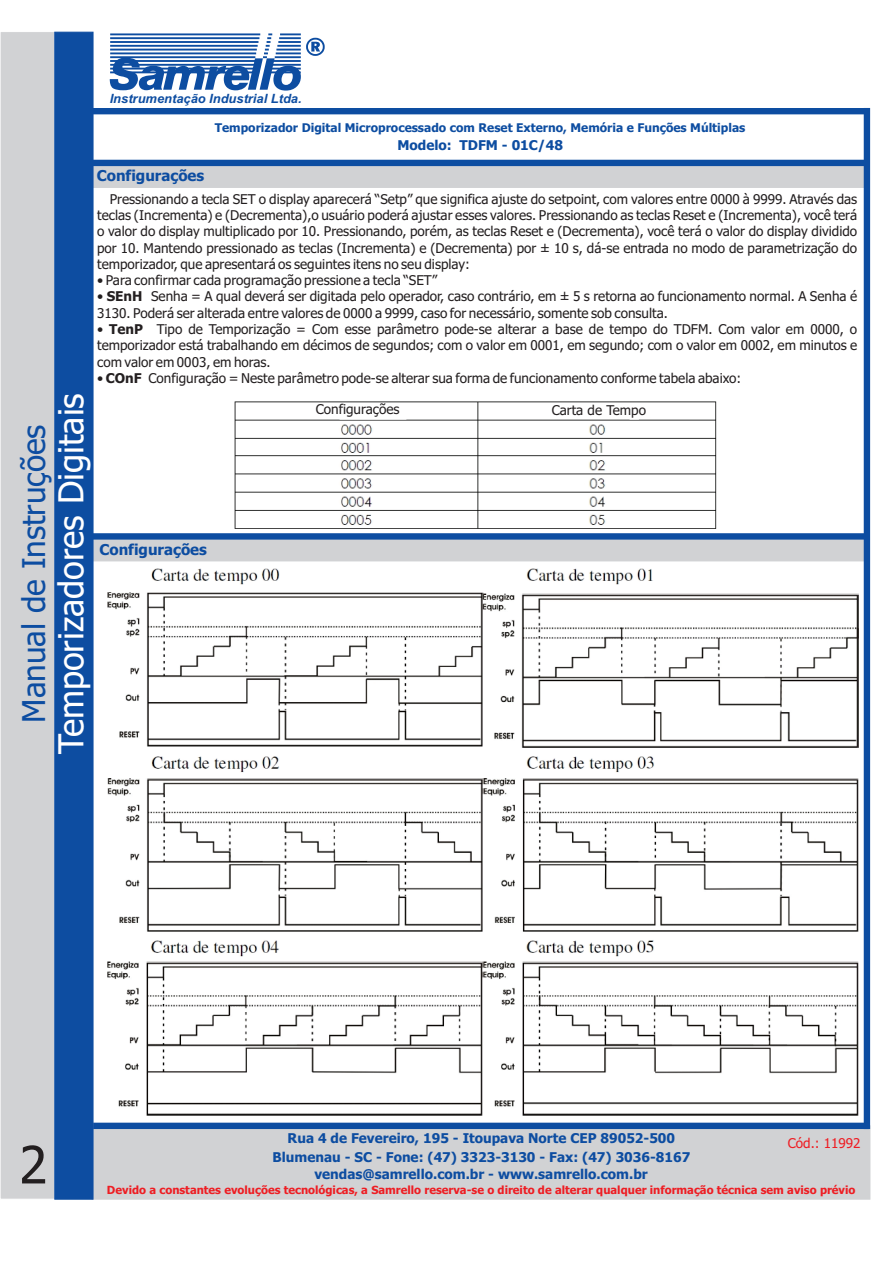
<style>
.page{position:relative;width:893px;height:1263px;background:#fff}
.page>*{position:absolute;margin:0;border:0;box-sizing:border-box;transform-origin:0 0}
.t1{font:51.45px "Tahoma";color:#231f20}
.t2{font:34.5px "Tahoma";color:#fff}
.t3{font:31.5px "Tahoma";color:#0d4da1}
.t4{font:700 15px "Tahoma";color:#0d4da1}
.t5{font:13.5px/16.4px "Tahoma";color:#231f20;text-align:justify}
.t6{font:700 13.5px/18.6px "Tahoma";color:#0d4da1;text-align:center}
.t7{font:13.5px "Tahoma";color:#ee1d23}
.t8{font:italic 700 12.75px "Arial";color:#0d4da1}
.t9{font:700 12px "Tahoma";color:#0d4da1}
.t10{font:700 11.25px "Tahoma";color:#ee1d23}
.s1{font-weight:700}
</style>
<div class="page">
<div style="left:93px;top:166px;width:771px;height:22px;background:#d1d2d4"></div>
<img style="left:107px;top:940px;width:751px;height:176px">
<img style="left:107px;top:568px;width:751px;height:364px">
<div style="left:93px;top:540px;width:771px;height:21px;background:#d1d2d4"></div>
<div style="left:93px;top:1129px;width:777px;height:70px;background:#d1d2d4"></div>
<div style="left:0;top:31px;width:55px;height:1168px;background:#d1d2d4"></div>
<div style="left:54px;top:32px;width:39px;height:1167px;background:#0d4da1"></div>
<div style="left:864px;top:108px;width:6px;height:1021px;background:#0d4da1"></div>
<div style="left:93px;top:1123px;width:776px;height:6px;background:#0d4da1"></div>
<div style="left:93px;top:108px;width:773px;height:6px;background:#0d4da1"></div>
<div style="left:91px;top:533px;width:776px;height:7px;background:#0d4da1"></div>
<svg style="left:110px;top:34px;width:215px;height:57px"></svg>
<hr style="left:110px;top:34px;width:150px;height:1px;background:#0d4da1">
<div style="left:89px;top:160px;width:778px;height:6px;background:#0d4da1"></div>
<img style="left:234px;top:401px;width:483px;height:128px">
<p class="t8" style="left:110px;top:94px;width:193px">Instrumentação Industrial Ltda.</p>
<p class="t9" style="left:215px;top:123px;width:532px">Temporizador Digital Microprocessado com Reset Externo, Memória e Funções Múltiplas</p>
<p class="t6" style="left:397px;top:136px;width:167px">Modelo: TDFM - 01C/48</p>
<p class="t4" style="left:97px;top:170px;width:109px">Configurações</p>
<p class="t5" style="left:97px;top:192px;width:762px;text-indent:13px">Pressionando a tecla SET o display aparecerá “Setp” que significa ajuste do setpoint, com valores entre 0000 à 9999. Através das teclas (Incrementa) e (Decrementa),o usuário poderá ajustar esses valores. Pressionando as teclas Reset e (Incrementa), você terá o valor do display multiplicado por 10. Pressionando, porém, as teclas Reset e (Decrementa), você terá o valor do display dividido por 10. Mantendo pressionado as teclas (Incrementa) e (Decrementa) por ± 10 s, dá-se entrada no modo de parametrização do temporizador, que apresentará os seguintes itens no seu display:</p>
<p class="t5" style="left:97px;top:273px;width:342px">• Para confirmar cada programação pressione a tecla “SET”</p>
<p class="t5" style="left:97px;top:289px;width:761px">• <span class="s1">SEnH</span> Senha = A qual deverá ser digitada pelo operador, caso contrário, em ± 5 s retorna ao funcionamento normal. A Senha é<br>3130. Poderá ser alterada entre valores de 0000 a 9999, caso for necessário, somente sob consulta.</p>
<p class="t5" style="left:97px;top:322px;width:762px">• <span class="s1">TenP</span> Tipo de Temporização = Com esse parâmetro pode-se alterar a base de tempo do TDFM. Com valor em 0000, o temporizador está trabalhando em décimos de segundos; com o valor em 0001, em segundo; com o valor em 0002, em minutos e com valor em 0003, em horas.</p>
<p class="t5" style="left:97px;top:371px;width:646px">• <span class="s1">COnF</span> Configuração = Neste parâmetro pode-se alterar sua forma de funcionamento conforme tabela abaixo:</p>
<p class="t5" style="left:316px;top:402px;width:85px">Configurações</p>
<p class="t5" style="left:552px;top:403px;width:96px">Carta de Tempo</p>
<h2 class="t2" style="left:57px;top:754px;width:362px;rotate:-90deg">Temporizadores Digitais</h2>
<h3 class="t3" style="left:21px;top:723px;width:300px;rotate:-90deg">Manual de Instruções</h3>
<p class="t4" style="left:99px;top:544px;width:109px">Configurações</p>
<h1 class="t1" style="left:19px;top:1144px;width:30px">2</h1>
<p class="t6" style="left:273px;top:1130px;width:419px">Rua 4 de Fevereiro, 195 - Itoupava Norte CEP 89052-500<br>Blumenau - SC - Fone: (47) 3323-3130 - Fax: (47) 3036-8167</p>
<p class="t6" style="left:314px;top:1166px;width:335px">vendas@samrello.com.br - www.samrello.com.br</p>
<p class="t10" style="left:107px;top:1185px;width:750px">Devido a constantes evoluções tecnológicas, a Samrello reserva-se o direito de alterar qualquer informação técnica sem aviso prévio</p>
<p class="t7" style="left:788px;top:1138px;width:74px">Cód.: 11992</p>
</div>
